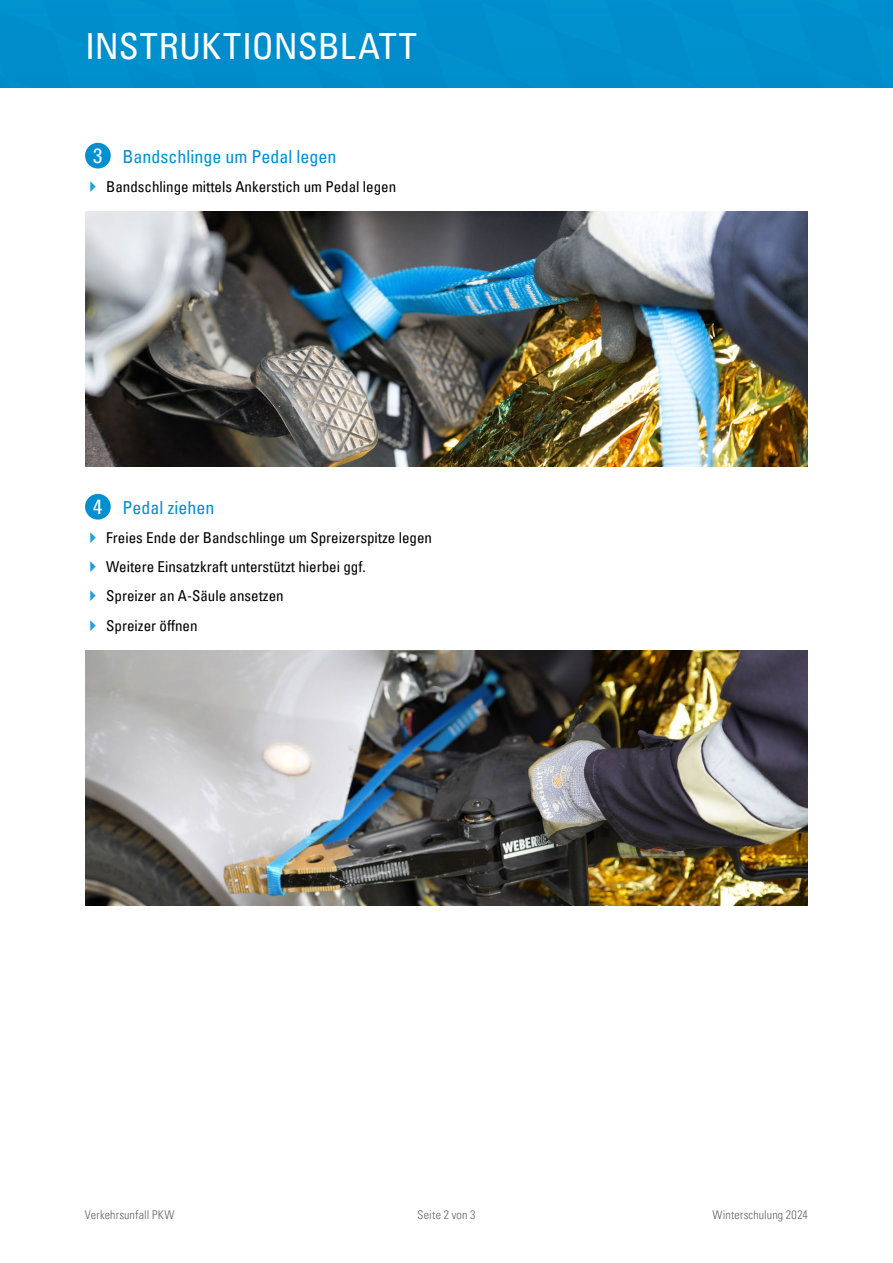
<style>
.page{position:relative;width:893px;height:1263px;background:#fff}
.page>*{position:absolute;margin:0;border:0;box-sizing:border-box;transform-origin:0 0}
.t1{font:condensed 36.15px "Univers LT Pro";color:#fff}
.t2{font:condensed 18px "Univers LT Pro";color:#0090d2}
.t3{font:condensed 15px/29.2px "Univers LT Pro";color:#000}
.t4{font:300 condensed 12px "Univers LT Pro";letter-spacing:.015em;color:#646363}
.s1{font-size:20.7px;color:#fff}
</style>
<div class="page">
<div style="left:0;top:0;width:893px;height:88px;background:#008ecc"></div>
<img style="left:85px;top:211px;width:723px;height:255px">
<img style="left:85px;top:650px;width:723px;height:256px">
<div style="left:85px;top:143px;width:26px;height:26px;background:#0090d2;border-radius:50%"></div>
<div style="left:85px;top:494px;width:26px;height:26px;background:#0090d2;border-radius:50%"></div>
<h1 class="t1" style="left:85px;top:23px;width:333px">INSTRUKTIONSBLATT</h1>
<p class="t2" style="left:93px;top:145px;width:245px"><span class="s1">3</span> Bandschlinge um Pedal legen</p>
<p class="t3" style="left:106px;top:171px;width:291px">Bandschlinge mittels Ankerstich um Pedal legen</p>
<p class="t2" style="left:93px;top:496px;width:123px"><span class="s1">4</span> Pedal ziehen</p>
<p class="t3" style="left:106px;top:522px;width:327px">Freies Ende der Bandschlinge um Spreizerspitze legen Weitere Einsatzkraft unterstützt hierbei ggf.<br>Spreizer an A-Säule ansetzen<br>Spreizer öffnen</p>
<p class="t4" style="left:85px;top:1207px;width:91px">Verkehrsunfall PKW</p>
<p class="t4" style="left:418px;top:1207px;width:59px">Seite 2 von 3</p>
<p class="t4" style="left:712px;top:1207px;width:97px">Winterschulung 2024</p>
</div>
